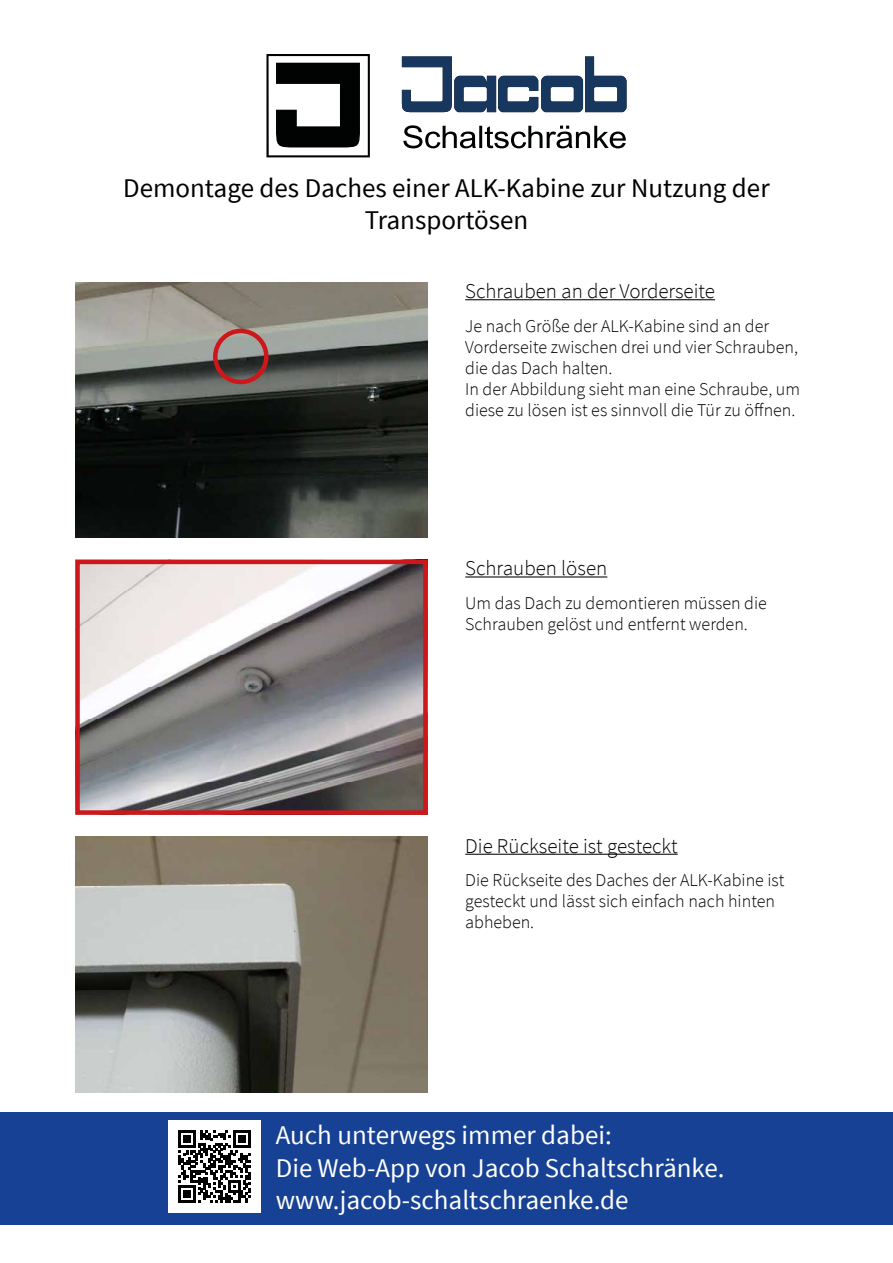
<style>
.page{position:relative;width:893px;height:1263px;background:#fff}
.page>*{position:absolute;margin:0;border:0;box-sizing:border-box;transform-origin:0 0}
.Überschrift_01{font:27px "Source Sans Pro";color:#fff}
.Überschrift_01-2{font:27px/32.4px "Source Sans Pro";color:#000;text-align:center}
.Überschrift_02{font:300 21px "Source Sans Pro";color:#000}
.Fließtext{font:300 18px/21px "Source Sans Pro";color:#000}
</style>
<div class="page">
<div style="left:0;top:1112px;width:893px;height:113px;background:#164194"></div>
<img style="left:75px;top:282px;width:353px;height:256px">
<hr style="left:465px;top:299px;width:250px;height:1px;background:#000">
<img style="left:80px;top:565px;width:343px;height:245px">
<div style="left:75px;top:560px;width:353px;height:255px;border:4px solid #cd171a"></div>
<hr style="left:465px;top:576px;width:142px;height:1px;background:#000">
<img style="left:75px;top:837px;width:353px;height:255px">
<hr style="left:465px;top:854px;width:213px;height:1px;background:#000">
<div style="left:213px;top:329px;width:56px;height:55px;border:4px solid #cd171a;border-radius:50%"></div>
<div style="left:168px;top:1120px;width:92px;height:92px;background:#fff"></div>
<svg style="left:178px;top:1130px;width:72px;height:72px"></svg>
<svg style="left:266px;top:54px;width:360px;height:103px"></svg>
<p class="Überschrift_01-2" style="left:123px;top:172px;width:648px">Demontage des Daches einer ALK-Kabine zur Nutzung der<br>Transportösen</p>
<p class="Überschrift_02" style="left:465px;top:278px;width:251px">Schrauben an der Vorderseite</p>
<p class="Fließtext" style="left:465px;top:316px;width:334px">Je nach Größe der ALK-Kabine sind an der<br>Vorderseite zwischen drei und vier Schrauben, die das Dach halten.</p>
<p class="Fließtext" style="left:465px;top:379px;width:336px">In der Abbildung sieht man eine Schraube, um diese zu lösen ist es sinnvoll die Tür zu öffnen.</p>
<p class="Überschrift_02" style="left:465px;top:556px;width:144px">Schrauben lösen</p>
<p class="Fließtext" style="left:465px;top:593px;width:303px">Um das Dach zu demontieren müssen die<br>Schrauben gelöst und entfernt werden.</p>
<p class="Überschrift_02" style="left:465px;top:833px;width:214px">Die Rückseite ist gesteckt</p>
<p class="Fließtext" style="left:465px;top:870px;width:321px">Die Rückseite des Daches der ALK-Kabine ist gesteckt und lässt sich einfach nach hinten abheben.</p>
<p class="Überschrift_01" style="left:276px;top:1118px;width:337px">Auch unterwegs immer dabei:</p>
<p class="Überschrift_01" style="left:276px;top:1151px;width:450px">Die Web-App von Jacob Schaltschränke.</p>
<p class="Überschrift_01" style="left:276px;top:1183px;width:354px">www.jacob-schaltschraenke.de</p>
</div>
